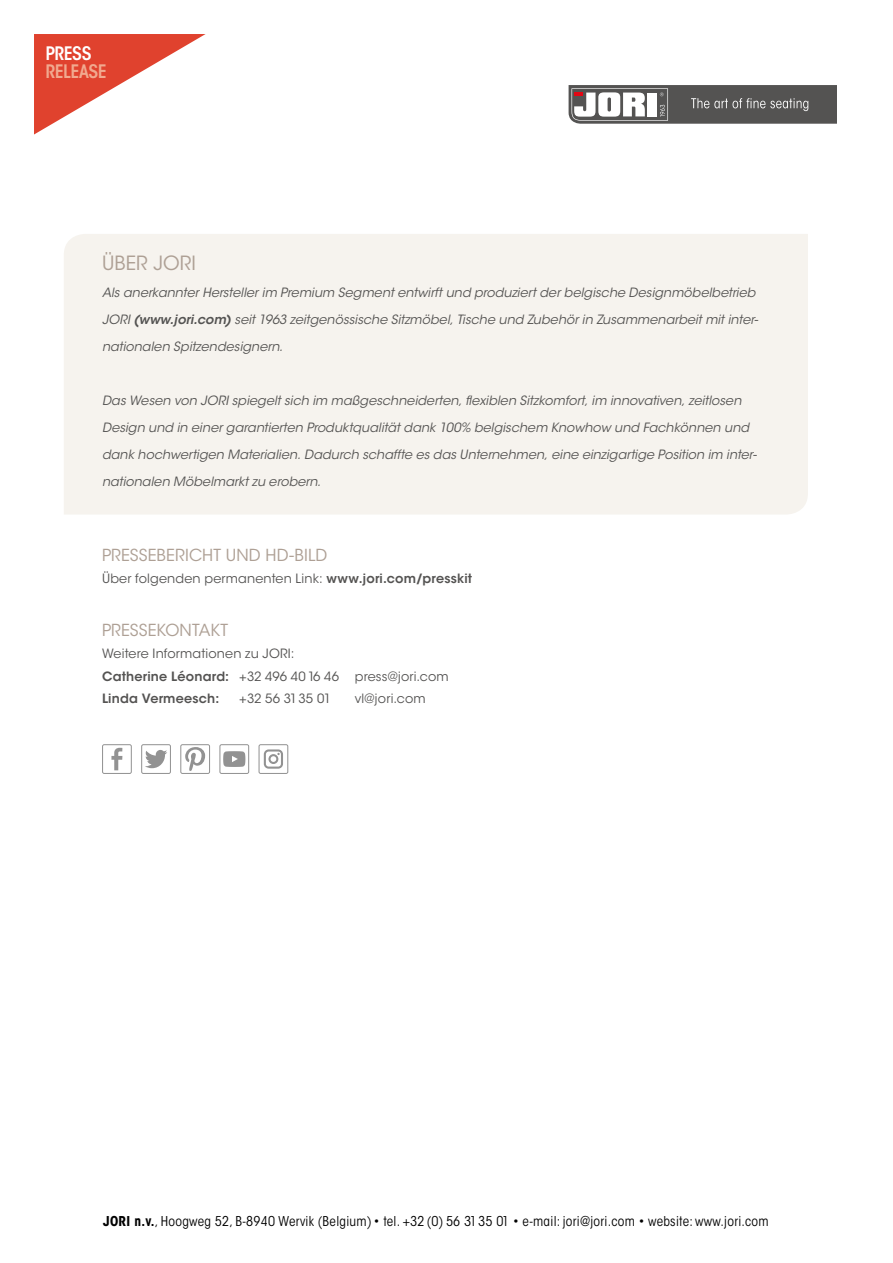
<style>
.page{position:relative;width:893px;height:1263px;background:#fff}
.page>*{position:absolute;margin:0;border:0;box-sizing:border-box;transform-origin:0 0}
.t1{font:19.5px "ITC Avant Garde Std";letter-spacing:.005em;color:#aea095}
.t2{font:600 condensed 18.45px "ITC Avant Garde Std";letter-spacing:-.03em;color:#f1a98f}
.t3{font:600 condensed 18.45px "ITC Avant Garde Std";letter-spacing:-.03em;color:#fff}
.t4{font:16.5px "ITC Avant Garde Std";letter-spacing:.005em;color:#aea095}
.t5{font:condensed 13.5px "ITC Avant Garde Std";letter-spacing:.02em;color:#000}
.t6{font:italic 12.75px/27px "ITC Avant Garde Std";letter-spacing:.005em;color:#545352}
.t7{font:12.75px/22.5px "ITC Avant Garde Std";letter-spacing:.015em;color:#545352}
.s1{font-weight:600}
.s2{font-weight:700}
</style>
<div class="page">
<div style="left:64px;top:234px;width:744px;height:280px;background:#f6f3ee"></div>
<svg style="left:34px;top:34px;width:172px;height:101px"></svg>
<svg style="left:102px;top:744px;width:30px;height:30px"></svg>
<svg style="left:141px;top:744px;width:30px;height:30px"></svg>
<svg style="left:180px;top:744px;width:30px;height:30px"></svg>
<svg style="left:219px;top:744px;width:30px;height:30px"></svg>
<svg style="left:259px;top:744px;width:29px;height:30px"></svg>
<svg style="left:569px;top:85px;width:267px;height:39px;background:#767473"></svg>
<h2 class="t3" style="left:45px;top:42px;width:48px">PRESS</h2>
<h2 class="t2" style="left:45px;top:60px;width:63px">RELEASE</h2>
<h1 class="t1" style="left:102px;top:251px;width:95px">ÜBER JORI</h1>
<p class="t6" style="left:102px;top:279px;width:658px">Als anerkannter Hersteller im Premium Segment entwirft und produziert der belgische Designmöbelbetrieb<br>JORI <span class="s1">(www.jori.com)</span> seit 1963 zeitgenössische Sitzmöbel, Tische und Zubehör in Zusammenarbeit mit inter&shy;nationalen Spitzendesignern.</p>
<p class="t6" style="left:102px;top:387px;width:656px">Das Wesen von JORI spiegelt sich im maßgeschneiderten, flexiblen Sitzkomfort, im innovativen, zeitlosen Design und in einer garantierten Produktqualität dank 100% belgischem Knowhow und Fachkönnen und dank hochwertigen Materialien. Dadurch schaffte es das Unternehmen, eine einzigartige Position im inter&shy;nationalen Möbelmarkt zu erobern.</p>
<p class="t4" style="left:102px;top:545px;width:227px">PRESSEBERICHT UND HD-BILD</p>
<p class="t7" style="left:102px;top:567px;width:372px">Über folgenden permanenten Link: <span class="s1">www.jori.com/presskit</span></p>
<p class="t4" style="left:102px;top:620px;width:128px">PRESSEKONTAKT</p>
<p class="t7" style="left:102px;top:642px;width:348px">Weitere Informationen zu JORI:<br><span class="s1">Catherine Léonard:</span> +32 496 40 16 46 press@jori.com<br><span class="s1">Linda Vermeesch:</span></p>
<p class="t7" style="left:239px;top:687px;width:93px">+32 56 31 35 01</p>
<p class="t7" style="left:355px;top:687px;width:72px">vl@jori.com</p>
<p class="t5" style="left:103px;top:1213px;width:667px"><span class="s2">JORI n.v.</span>, Hoogweg 52, B-8940 Wervik (Belgium) • tel. +32 (0) 56 31 35 01 • e-mail: jori@jori.com • website: www.jori.com</p>
</div>
